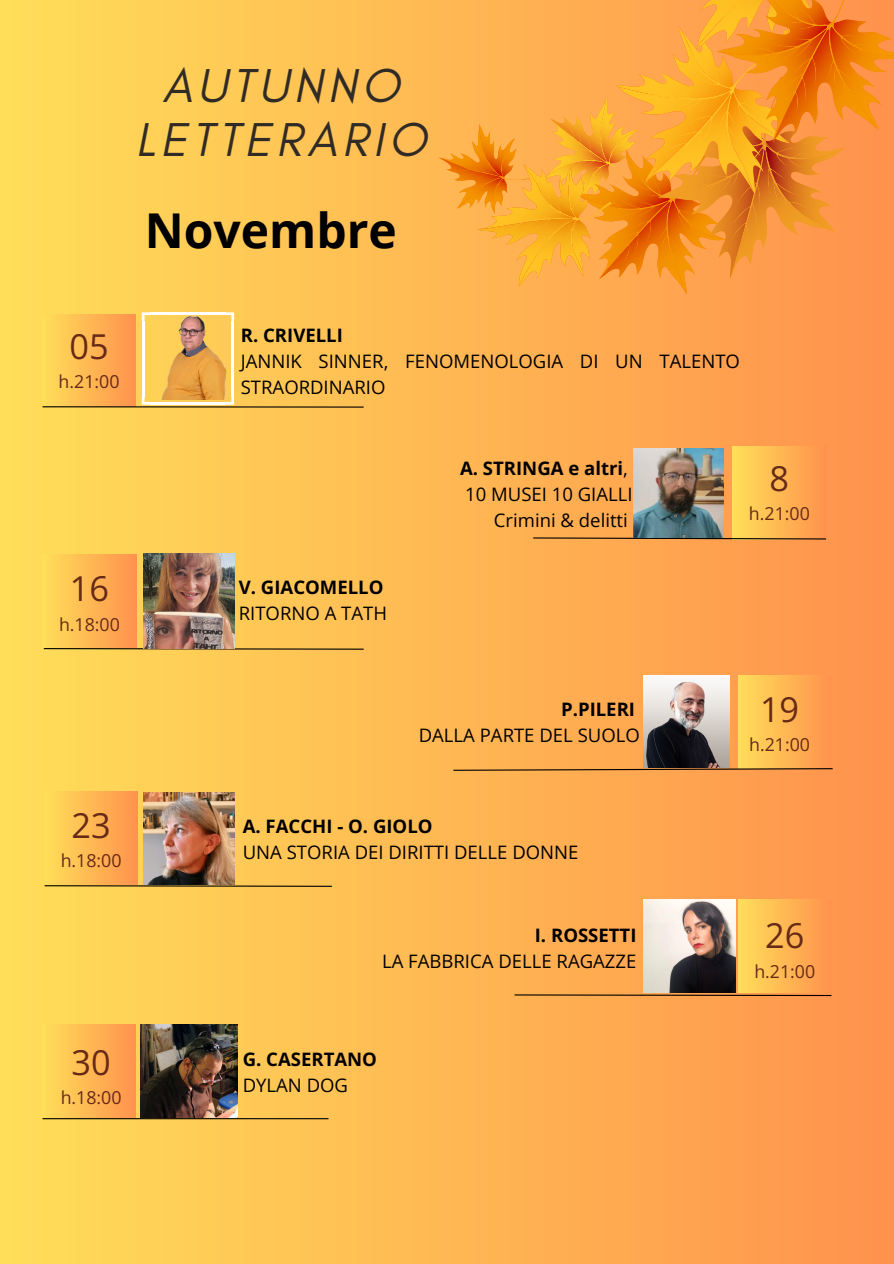
<style>
.page{position:relative;width:894px;height:1264px;background:#fff}
.page>*{position:absolute;margin:0;border:0;box-sizing:border-box;transform-origin:0 0}
.t1{font:italic 48.45px/54px "Glacial Indifference";letter-spacing:.1em;color:#312b26;text-align:center}
.t2{font:700 48px "Open Sans";color:#000}
.t3{font:34.35px "Open Sans";color:#662a16}
.t4{font:18.6px/25.8px "Open Sans";color:#000}
.t5{font:700 18.6px "Open Sans";color:#000}
.t6{font:17.85px "Open Sans";color:#662a16}
.s1{font-weight:700}
</style>
<div class="page">
<div style="left:0;top:0;width:893px;height:1263px;background:linear-gradient(to right,#ffde59,#ff924d)"></div>
<svg style="left:438px;top:0;width:455px;height:294px;background:#f89e37"></svg>
<div style="left:43px;top:314px;width:93px;height:93px;background:linear-gradient(to right,#ffde59,#ff924d)"></div>
<div style="left:732px;top:446px;width:93px;height:93px;background:linear-gradient(to right,#ffdf59,#ff934d)"></div>
<div style="left:43px;top:554px;width:93px;height:93px;background:linear-gradient(to right,#ffde59,#ff924d)"></div>
<div style="left:738px;top:675px;width:93px;height:93px;background:linear-gradient(to right,#ffde59,#ff934d)"></div>
<div style="left:45px;top:791px;width:93px;height:93px;background:linear-gradient(to right,#ffde59,#ff924d)"></div>
<div style="left:738px;top:899px;width:93px;height:93px;background:linear-gradient(to right,#ffde59,#ff934d)"></div>
<div style="left:43px;top:1024px;width:93px;height:93px;background:linear-gradient(to right,#ffde59,#ff924d)"></div>
<svg style="left:43px;top:884px;width:290px;height:3px"></svg>
<hr style="left:43px;top:1118px;width:285px;height:1px;background:#000">
<hr style="left:43px;top:406px;width:320px;height:1px;background:#000">
<svg style="left:532px;top:537px;width:294px;height:3px"></svg>
<svg style="left:43px;top:647px;width:321px;height:3px"></svg>
<svg style="left:452px;top:767px;width:381px;height:4px;background:#ac7438"></svg>
<svg style="left:513px;top:993px;width:319px;height:3px"></svg>
<hr style="left:231px;top:321px;width:3px;height:75px;background:#fff">
<hr style="left:142px;top:321px;width:2px;height:75px;background:#fff">
<hr style="left:150px;top:312px;width:75px;height:3px;background:#fff">
<hr style="left:150px;top:402px;width:75px;height:2px;background:#fff">
<svg style="left:225px;top:312px;width:9px;height:9px"></svg>
<svg style="left:142px;top:312px;width:8px;height:9px"></svg>
<svg style="left:225px;top:396px;width:9px;height:8px"></svg>
<svg style="left:142px;top:396px;width:8px;height:8px"></svg>
<img style="left:146px;top:314px;width:85px;height:86px">
<img style="left:633px;top:448px;width:90px;height:89px">
<img style="left:143px;top:554px;width:91px;height:94px">
<img style="left:642px;top:675px;width:87px;height:92px">
<img style="left:143px;top:793px;width:91px;height:91px">
<img style="left:140px;top:1024px;width:97px;height:93px">
<img style="left:642px;top:899px;width:93px;height:93px">
<h1 class="t1" style="left:135px;top:58px;width:292px">AUTUNNO<br>LETTERARIO</h1>
<h2 class="t2" style="left:145px;top:197px;width:253px">Novembre</h2>
<h3 class="t3" style="left:69px;top:322px;width:41px">05</h3>
<p class="t6" style="left:59px;top:369px;width:62px">h.21:00</p>
<h3 class="t3" style="left:70px;top:564px;width:41px">16</h3>
<p class="t6" style="left:59px;top:611px;width:62px">h.18:00</p>
<h3 class="t3" style="left:72px;top:801px;width:41px">23</h3>
<p class="t6" style="left:61px;top:847px;width:62px">h.18:00</p>
<h3 class="t3" style="left:72px;top:1038px;width:41px">30</h3>
<p class="t6" style="left:61px;top:1084px;width:62px">h.18:00</p>
<p class="t5" style="left:241px;top:322px;width:103px">R. CRIVELLI</p>
<p class="t4" style="left:241px;top:348px;width:500px">JANNIK SINNER, FENOMENOLOGIA DI UN TALENTO<br>STRAORDINARIO</p>
<p class="t5" style="left:239px;top:574px;width:146px">V. GIACOMELLO</p>
<p class="t4" style="left:239px;top:599px;width:150px">RITORNO A TATH</p>
<p class="t4" style="left:460px;top:455px;width:174px;text-align:right"><span class="s1">A. STRINGA e altri</span>,<br>10 MUSEI 10 GIALLI<br>Crimini &amp; delitti</p>
<h3 class="t3" style="left:769px;top:454px;width:21px">8</h3>
<p class="t6" style="left:748px;top:501px;width:62px">h.21:00</p>
<p class="t5" style="left:561px;top:696px;width:75px">P.PILERI</p>
<p class="t4" style="left:418px;top:721px;width:223px">DALLA PARTE DEL SUOLO</p>
<p class="t5" style="left:243px;top:813px;width:191px">A. FACCHI - O. GIOLO</p>
<p class="t4" style="left:243px;top:838px;width:337px">UNA STORIA DEI DIRITTI DELLE DONNE</p>
<p class="t5" style="left:534px;top:922px;width:103px">I. ROSSETTI</p>
<p class="t4" style="left:382px;top:947px;width:256px">LA FABBRICA DELLE RAGAZZE</p>
<p class="t5" style="left:243px;top:1045px;width:136px">G. CASERTANO</p>
<p class="t4" style="left:243px;top:1071px;width:107px">DYLAN DOG</p>
<h3 class="t3" style="left:759px;top:685px;width:41px">19</h3>
<p class="t6" style="left:749px;top:732px;width:62px">h.21:00</p>
<h3 class="t3" style="left:765px;top:911px;width:41px">26</h3>
<p class="t6" style="left:754px;top:958px;width:62px">h.21:00</p>
</div>
